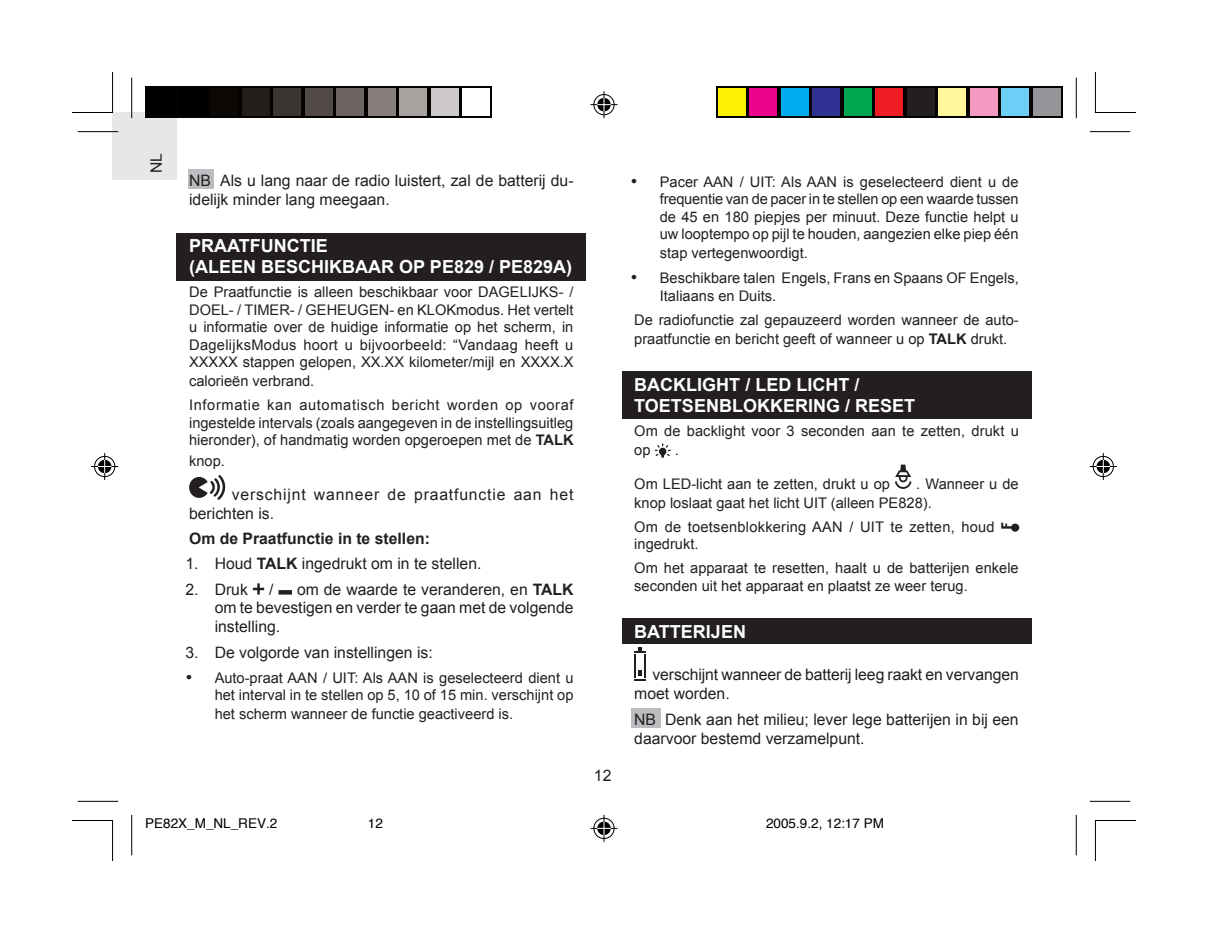
<style>
.page{position:relative;width:1208px;height:933px;background:#fff}
.page>*{position:absolute;margin:0;border:0;box-sizing:border-box;transform-origin:0 0}
.HEAD_TEXT_1{font:700 18px/21.6px "Arial";color:#fff}
.TEXT{font:15.75px/18.9px "Arial";color:#231f20}
.TEXT_NUMBER_1{font:15.75px/18.9px "Arial";color:#231f20;text-align:justify}
.TEXT-2{font:15.75px/18.9px "Arial";letter-spacing:.05em;color:#231f20}
.TEXT-3{font:700 15.75px "Arial";color:#231f20}
.TEXT-4{font:14.62px/17.8px "Arial";color:#231f20}
.TEXT_NUMBER_1-2{font:14.62px/17.8px "Arial";color:#231f20;text-align:justify}
.t1{font:13.5px "Helvetica";color:#000}
.s1{font-weight:700}
</style>
<div class="page">
<div style="left:112px;top:112px;width:64px;height:67px;background:#e6e7e9"></div>
<div style="left:188px;top:170px;width:25px;height:19px;background:#bcbdc0"></div>
<div style="left:176px;top:233px;width:410px;height:47px;background:#231f20"></div>
<div style="left:621px;top:618px;width:410px;height:26px;background:#231f20"></div>
<div style="left:630px;top:708px;width:30px;height:20px;background:#bcbdc0"></div>
<div style="left:621px;top:371px;width:410px;height:47px;background:#231f20"></div>
<svg style="left:654px;top:443px;width:16px;height:15px"></svg>
<svg style="left:895px;top:465px;width:16px;height:24px"></svg>
<svg style="left:1001px;top:523px;width:18px;height:9px"></svg>
<svg style="left:634px;top:647px;width:12px;height:33px"></svg>
<svg style="left:189px;top:475px;width:36px;height:25px"></svg>
<svg style="left:253px;top:583px;width:11px;height:12px"></svg>
<svg style="left:278px;top:590px;width:14px;height:5px"></svg>
<svg style="left:145px;top:87px;width:347px;height:31px;background:#181514"></svg>
<div style="left:147px;top:89px;width:27px;height:27px;background:#000"></div>
<div style="left:179px;top:89px;width:27px;height:27px;background:#000"></div>
<div style="left:210px;top:89px;width:27px;height:27px;background:#0c0806"></div>
<div style="left:242px;top:89px;width:27px;height:27px;background:#241e1b"></div>
<div style="left:273px;top:89px;width:27px;height:27px;background:#3b3532"></div>
<div style="left:305px;top:89px;width:27px;height:27px;background:#524a47"></div>
<div style="left:336px;top:89px;width:27px;height:27px;background:#6b6360"></div>
<div style="left:368px;top:89px;width:27px;height:27px;background:#867f7c"></div>
<div style="left:399px;top:89px;width:27px;height:27px;background:#a7a2a0"></div>
<div style="left:431px;top:89px;width:27px;height:27px;background:#cdc9c8"></div>
<div style="left:462px;top:89px;width:27px;height:27px;background:#fff"></div>
<svg style="left:716px;top:87px;width:346px;height:31px;background:#221e1d"></svg>
<div style="left:718px;top:89px;width:27px;height:27px;background:#fff101"></div>
<div style="left:749px;top:89px;width:27px;height:27px;background:#ed028c"></div>
<div style="left:781px;top:89px;width:27px;height:27px;background:#00aeef"></div>
<div style="left:812px;top:89px;width:27px;height:27px;background:#2e3092"></div>
<div style="left:844px;top:89px;width:27px;height:27px;background:#00a54f"></div>
<div style="left:875px;top:89px;width:27px;height:27px;background:#ee1d23"></div>
<div style="left:907px;top:89px;width:27px;height:27px;background:#231f20"></div>
<div style="left:938px;top:89px;width:27px;height:27px;background:#fff79a"></div>
<div style="left:970px;top:89px;width:27px;height:27px;background:#f499c2"></div>
<div style="left:1001px;top:89px;width:27px;height:27px;background:#6bcff6"></div>
<div style="left:1033px;top:89px;width:27px;height:27px;background:#939598"></div>
<hr style="left:131px;top:78px;width:1px;height:40px;background:#000">
<hr style="left:78px;top:131px;width:40px;height:1px;background:#000">
<hr style="left:1075px;top:78px;width:1px;height:40px;background:#000">
<hr style="left:1089px;top:131px;width:41px;height:1px;background:#000">
<hr style="left:131px;top:815px;width:1px;height:40px;background:#000">
<hr style="left:78px;top:801px;width:40px;height:1px;background:#000">
<hr style="left:1075px;top:815px;width:1px;height:40px;background:#000">
<hr style="left:1089px;top:801px;width:41px;height:1px;background:#000">
<svg style="left:72px;top:72px;width:41px;height:41px"></svg>
<svg style="left:1094px;top:72px;width:42px;height:41px"></svg>
<svg style="left:72px;top:820px;width:41px;height:41px"></svg>
<svg style="left:1094px;top:820px;width:42px;height:41px"></svg>
<svg style="left:590px;top:91px;width:27px;height:27px"></svg>
<svg style="left:590px;top:815px;width:27px;height:27px"></svg>
<svg style="left:91px;top:453px;width:27px;height:27px"></svg>
<svg style="left:1089px;top:453px;width:27px;height:27px"></svg>
<p class="TEXT_NUMBER_1" style="left:147px;top:173px;width:22px;rotate:-90deg">NL</p>
<p class="TEXT" style="left:189px;top:171px;width:386px">NB Als u lang naar de radio luistert, zal de batterij du&shy;idelijk minder lang meegaan.</p>
<p class="HEAD_TEXT_1" style="left:189px;top:235px;width:384px">PRAATFUNCTIE<br>(ALEEN BESCHIKBAAR OP PE829 / PE829A)</p>
<p class="TEXT-4" style="left:189px;top:283px;width:386px;text-align:justify">De Praatfunctie is alleen beschikbaar voor DAGELIJKS- / DOEL- / TIMER- / GEHEUGEN- en KLOKmodus. Het vertelt u informatie over de huidige informatie op het scherm, in DagelijksModus hoort u bijvoorbeeld: “Vandaag heeft u XXXXX stappen gelopen, XX.XX kilometer/mijl en XXXX.X calorieën verbrand.</p>
<p class="TEXT-4" style="left:189px;top:396px;width:386px;text-align:justify">Informatie kan automatisch bericht worden op vooraf ingestelde intervals (zoals aangegeven in de instellingsuitleg hieronder), of handmatig worden opgeroepen met de <span class="s1">TALK</span></p>
<p class="TEXT-4" style="left:189px;top:452px;width:37px">knop.</p>
<p class="TEXT-2" style="left:189px;top:485px;width:386px;text-indent:43px">verschijnt wanneer de praatfunctie aan het berichten is.</p>
<p class="TEXT-3" style="left:189px;top:530px;width:242px">Om de Praatfunctie in te stellen:</p>
<p class="TEXT_NUMBER_1" style="left:185px;top:554px;width:297px">1. Houd <span class="s1">TALK</span> ingedrukt om in te stellen.</p>
<p class="TEXT_NUMBER_1" style="left:185px;top:580px;width:64px">2. Druk</p>
<p class="TEXT_NUMBER_1" style="left:269px;top:580px;width:6px">/</p>
<p class="TEXT_NUMBER_1" style="left:215px;top:580px;width:360px;text-indent:82px">om de waarde te veranderen, en <span class="s1">TALK </span>om te bevestigen en verder te gaan met de volgende instelling.</p>
<p class="TEXT_NUMBER_1" style="left:185px;top:643px;width:249px">3. De volgorde van instellingen is:</p>
<p class="TEXT_NUMBER_1-2" style="left:215px;top:669px;width:360px;text-indent:-29px">• Auto-praat AAN / UIT: Als AAN is geselecteerd dient u het interval in te stellen op 5, 10 of 15 min. verschijnt op het scherm wanneer de functie geactiveerd is.</p>
<p class="TEXT_NUMBER_1" style="left:594px;top:766px;width:19px">12</p>
<p class="TEXT_NUMBER_1-2" style="left:659px;top:172px;width:360px;text-indent:-29px">• Pacer AAN / UIT: Als AAN is geselecteerd dient u de frequentie van de pacer in te stellen op een waarde tussen de 45 en 180 piepjes per minuut. Deze functie helpt u uw looptempo op pijl te houden, aangezien elke piep één stap vertegenwoordigt.</p>
<p class="TEXT_NUMBER_1-2" style="left:659px;top:269px;width:360px;text-indent:-29px">• Beschikbare talen Engels, Frans en Spaans OF Engels,<br>Italiaans en Duits.</p>
<p class="TEXT-4" style="left:634px;top:310px;width:386px;line-height:18.9px">De radiofunctie zal gepauzeerd worden wanneer de auto&shy;praatfunctie en bericht geeft of wanneer u op <span class="s1">TALK</span> drukt.</p>
<p class="HEAD_TEXT_1" style="left:634px;top:374px;width:282px">BACKLIGHT / LED LICHT /<br>TOETSENBLOKKERING / RESET</p>
<p class="TEXT-4" style="left:634px;top:422px;width:386px;line-height:18.9px">Om de backlight voor 3 seconden aan te zetten, drukt u op</p>
<p class="TEXT-4" style="left:674px;top:441px;width:6px">.</p>
<p class="TEXT-4" style="left:634px;top:475px;width:257px">Om LED-licht aan te zetten, drukt u op</p>
<p class="TEXT-4" style="left:634px;top:474px;width:386px;line-height:18.9px;text-indent:282px">. Wanneer u de knop loslaat gaat het licht UIT (alleen PE828).</p>
<p class="TEXT-4" style="left:634px;top:518px;width:362px">Om de toetsenblokkering AAN / UIT te zetten, houd ingedrukt.</p>
<p class="TEXT-4" style="left:634px;top:559px;width:386px">Om het apparaat te resetten, haalt u de batterijen enkele seconden uit het apparaat en plaatst ze weer terug.</p>
<p class="HEAD_TEXT_1" style="left:634px;top:621px;width:113px">BATTERIJEN</p>
<p class="TEXT" style="left:634px;top:665px;width:386px;text-indent:18px">verschijnt wanneer de batterij leeg raakt en vervangen moet worden.</p>
<p class="TEXT" style="left:634px;top:710px;width:386px">NB Denk aan het milieu; lever lege batterijen in bij een daarvoor bestemd verzamelpunt.</p>
<p class="t1" style="left:145px;top:814px;width:134px">PE82X_M_NL_REV.2</p>
<p class="t1" style="left:368px;top:814px;width:17px">12</p>
<p class="t1" style="left:766px;top:814px;width:119px">2005.9.2, 12:17 PM</p>
</div>
